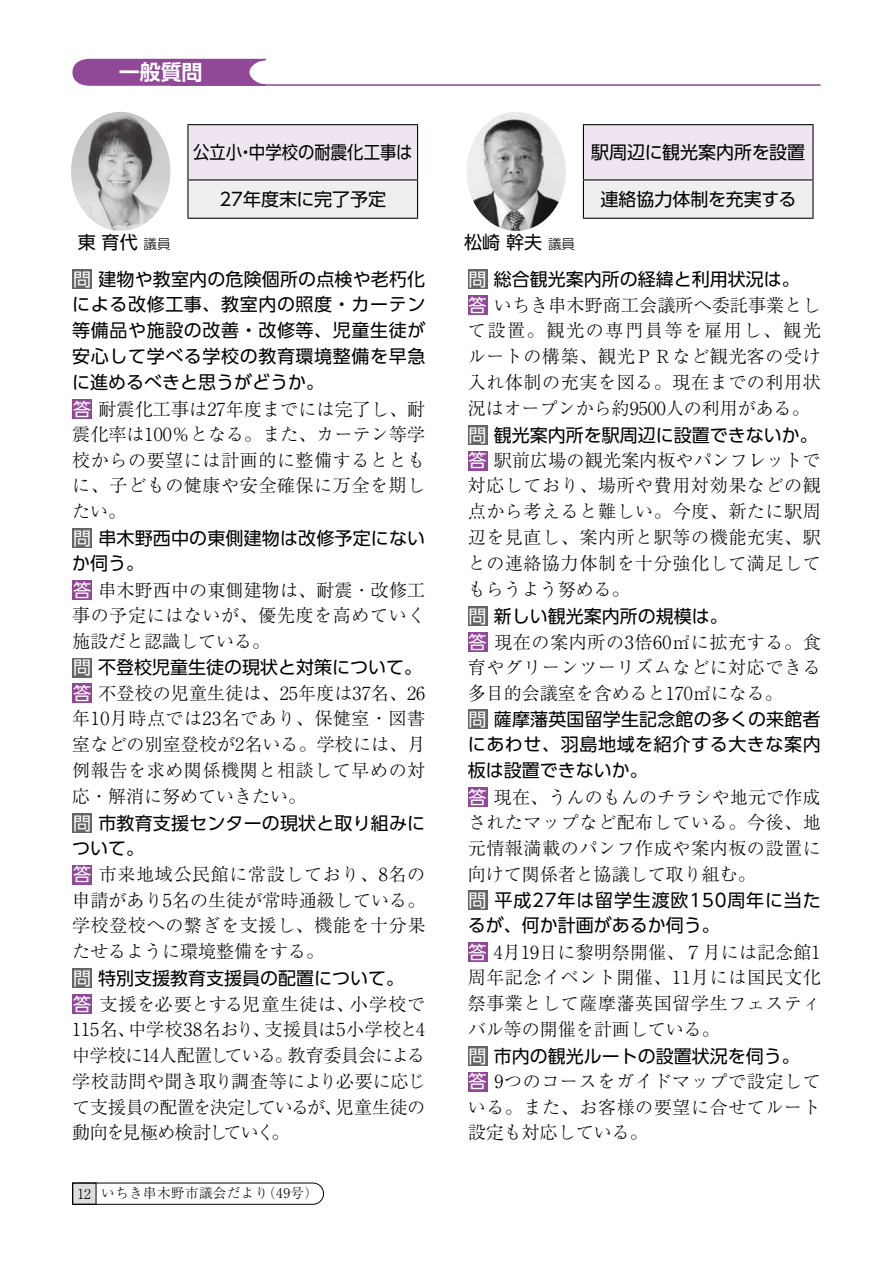
<style>
.page{position:relative;width:893px;height:1263px;background:#fff}
.page>*{position:absolute;margin:0;border:0;box-sizing:border-box;transform-origin:0 0}
.t1{font:700 21px "UD Shin Go Pr 6 De";color:#fff}
.t2{font:300 18px/25.7px "Ryumin Pr 5";letter-spacing:.035em;color:#000;text-align:justify}
.t3{font:18px/25.7px "UD Shin Go Pr 6";color:#000;text-align:justify}
.t4{font:18px/25px "UD Shin Go Pr 6";letter-spacing:.045em;color:#000}
.t5{font:18px "UD Shin Go Pr 6";color:#000;scale:.91 1}
.t6{font:300 13.5px "Ryumin Pr 5";letter-spacing:.035em;color:#000}
.s1{font-weight:300;font-size:13.5px}
.s2{color:#fff}
.s3{font-family:"UD Shin Go Pr 6";font-weight:400;color:#fff}
</style>
<div class="page">
<svg style="left:72px;top:1182px;width:252px;height:23px"></svg>
<hr style="left:171px;top:84px;width:650px;height:2px;background:#924898">
<svg style="left:72px;top:58px;width:195px;height:28px;background:#9e5ca3"></svg>
<div style="left:72px;top:270px;width:20px;height:19px;background:#666464"></div>
<div style="left:72px;top:399px;width:20px;height:20px;background:#924898"></div>
<div style="left:72px;top:528px;width:20px;height:20px;background:#666464"></div>
<div style="left:72px;top:580px;width:20px;height:20px;background:#924898"></div>
<div style="left:72px;top:658px;width:20px;height:19px;background:#666464"></div>
<div style="left:72px;top:684px;width:20px;height:19px;background:#924898"></div>
<div style="left:72px;top:813px;width:20px;height:20px;background:#666464"></div>
<div style="left:72px;top:865px;width:20px;height:19px;background:#924898"></div>
<div style="left:72px;top:968px;width:20px;height:20px;background:#666464"></div>
<div style="left:72px;top:994px;width:20px;height:20px;background:#924898"></div>
<div style="left:468px;top:270px;width:19px;height:19px;background:#666464"></div>
<div style="left:468px;top:295px;width:19px;height:20px;background:#924898"></div>
<div style="left:468px;top:425px;width:19px;height:19px;background:#666464"></div>
<div style="left:468px;top:451px;width:19px;height:19px;background:#924898"></div>
<div style="left:468px;top:606px;width:19px;height:20px;background:#666464"></div>
<div style="left:468px;top:632px;width:19px;height:19px;background:#924898"></div>
<div style="left:468px;top:709px;width:19px;height:20px;background:#666464"></div>
<div style="left:468px;top:787px;width:19px;height:20px;background:#924898"></div>
<div style="left:468px;top:891px;width:19px;height:19px;background:#666464"></div>
<div style="left:468px;top:942px;width:19px;height:20px;background:#924898"></div>
<div style="left:468px;top:1046px;width:19px;height:19px;background:#666464"></div>
<div style="left:468px;top:1072px;width:19px;height:19px;background:#924898"></div>
<div style="left:188px;top:125px;width:230px;height:55px;background:#eee5f1"></div>
<div style="left:188px;top:180px;width:230px;height:38px;background:#efefef"></div>
<hr style="left:187px;top:124px;width:231px;height:1px;background:#000">
<hr style="left:187px;top:125px;width:1px;height:54px;background:#000">
<hr style="left:417px;top:125px;width:1px;height:54px;background:#000">
<hr style="left:187px;top:179px;width:231px;height:1px;background:#000">
<hr style="left:187px;top:180px;width:1px;height:38px;background:#000">
<hr style="left:417px;top:180px;width:1px;height:38px;background:#000">
<hr style="left:187px;top:218px;width:231px;height:1px;background:#000">
<div style="left:583px;top:125px;width:230px;height:55px;background:#eee5f1"></div>
<div style="left:583px;top:180px;width:230px;height:38px;background:#efefef"></div>
<hr style="left:583px;top:124px;width:231px;height:1px;background:#000">
<hr style="left:583px;top:125px;width:1px;height:54px;background:#000">
<hr style="left:812px;top:125px;width:2px;height:54px;background:#000">
<hr style="left:583px;top:179px;width:231px;height:1px;background:#000">
<hr style="left:583px;top:180px;width:1px;height:38px;background:#000">
<hr style="left:812px;top:180px;width:2px;height:38px;background:#000">
<hr style="left:583px;top:218px;width:231px;height:1px;background:#000">
<img style="left:467px;top:112px;width:99px;height:119px">
<img style="left:71px;top:112px;width:99px;height:119px">
<p class="t1" style="left:119px;top:55px;width:85px">一般質問</p>
<p class="t5" style="left:193px;top:138px;width:243px">公立小・中学校の耐震化工事は</p>
<p class="t3" style="left:219px;top:186px;width:168px">27年度末に完了予定</p>
<p class="t3" style="left:78px;top:229px;width:94px">東育代<span class="s1">議員</span></p>
<p class="t3" style="left:464px;top:229px;width:112px">松崎幹夫<span class="s1">議員</span></p>
<p class="t3" style="left:591px;top:139px;width:216px">駅周辺に観光案内所を設置</p>
<p class="t3" style="left:601px;top:186px;width:198px">連絡協力体制を充実する</p>
<p class="t3" style="left:72px;top:266px;width:355px"><span class="s2">問</span>建物や教室内の危険個所の点検や老朽化による改修工事、教室内の照度・カーテン等備品や施設の改善・改修等、児童生徒が安心して学べる学校の教育環境整備を早急に進めるべきと思うがどうか。</p>
<p class="t2" style="left:72px;top:395px;width:355px"><span class="s3">答</span>耐震化工事は27年度までには完了し、耐震化率は100％となる。また、カーテン等学校からの要望には計画的に整備するとともに、子どもの健康や安全確保に万全を期したい。</p>
<p class="t3" style="left:72px;top:525px;width:354px;line-height:25px"><span class="s2">問</span>串木野西中の東側建物は改修予定にないか伺う。</p>
<p class="t2" style="left:72px;top:576px;width:355px"><span class="s3">答</span>串木野西中の東側建物は、耐震・改修工事の予定にはないが、優先度を高めていく施設だと認識している。</p>
<p class="t3" style="left:73px;top:654px;width:351px"><span class="s2">問</span>不登校児童生徒の現状と対策について。</p>
<p class="t2" style="left:72px;top:679px;width:355px"><span class="s3">答</span>不登校の児童生徒は、25年度は37名、26年10月時点では23名であり、保健室・図書室などの別室登校が2名いる。学校には、月例報告を求め関係機関と相談して早めの対応・解消に努めていきたい。</p>
<p class="t3" style="left:72px;top:810px;width:354px;line-height:25px"><span class="s2">問</span>市教育支援センターの現状と取り組みについて。</p>
<p class="t2" style="left:72px;top:860px;width:355px"><span class="s3">答</span>市来地域公民館に常設しており、8名の申請があり5名の生徒が常時通級している。学校登校への繋ぎを支援し、機能を十分果たせるように環境整備をする。</p>
<p class="t3" style="left:73px;top:965px;width:333px"><span class="s2">問</span>特別支援教育支援員の配置について。</p>
<p class="t2" style="left:72px;top:990px;width:354px"><span class="s3">答</span>支援を必要とする児童生徒は、小学校で115名、中学校38名おり、支援員は5小学校と4中学校に14人配置している。教育委員会による学校訪問や聞き取り調査等により必要に応じて支援員の配置を決定しているが、児童生徒の動向を見極め検討していく。</p>
<p class="t6" style="left:78px;top:1183px;width:242px">12 いちき串木野市議会だより（49号）</p>
<p class="t3" style="left:468px;top:266px;width:333px"><span class="s2">問</span>総合観光案内所の経緯と利用状況は。</p>
<p class="t2" style="left:468px;top:291px;width:355px"><span class="s3">答</span>いちき串木野商工会議所へ委託事業として設置。観光の専門員等を雇用し、観光ルートの構築、観光ＰＲなど観光客の受け入れ体制の充実を図る。現在までの利用状況はオープンから約9500人の利用がある。</p>
<p class="t3" style="left:468px;top:421px;width:351px"><span class="s2">問</span>観光案内所を駅周辺に設置できないか。</p>
<p class="t2" style="left:468px;top:446px;width:355px"><span class="s3">答</span>駅前広場の観光案内板やパンフレットで対応しており、場所や費用対効果などの観点から考えると難しい。今度、新たに駅周辺を見直し、案内所と駅等の機能充実、駅との連絡協力体制を十分強化して満足してもらうよう努める。</p>
<p class="t3" style="left:468px;top:602px;width:261px"><span class="s2">問</span>新しい観光案内所の規模は。</p>
<p class="t2" style="left:468px;top:628px;width:355px"><span class="s3">答</span>現在の案内所の3倍60㎡に拡充する。食育やグリーンツーリズムなどに対応できる多目的会議室を含めると170㎡になる。</p>
<p class="t3" style="left:468px;top:706px;width:355px"><span class="s2">問</span>薩摩藩英国留学生記念館の多くの来館者にあわせ、羽島地域を紹介する大きな案内板は設置できないか。</p>
<p class="t2" style="left:468px;top:783px;width:355px"><span class="s3">答</span>現在、うんのもんのチラシや地元で作成されたマップなど配布している。今後、地元情報満載のパンフ作成や案内板の設置に向けて関係者と協議して取り組む。</p>
<p class="t4" style="left:468px;top:887px;width:354px"><span class="s2">問</span>平成27年は留学生渡欧150周年に当たるが、何か計画があるか伺う。</p>
<p class="t2" style="left:468px;top:938px;width:355px"><span class="s3">答</span> 4月19日に黎明祭開催、７月には記念館1周年記念イベント開催、11月には国民文化祭事業として薩摩藩英国留学生フェスティバル等の開催を計画している。</p>
<p class="t3" style="left:468px;top:1042px;width:333px"><span class="s2">問</span>市内の観光ルートの設置状況を伺う。</p>
<p class="t2" style="left:468px;top:1067px;width:355px"><span class="s3">答</span> 9つのコースをガイドマップで設定している。また、お客様の要望に合せてルート設定も対応している。</p>
</div>
